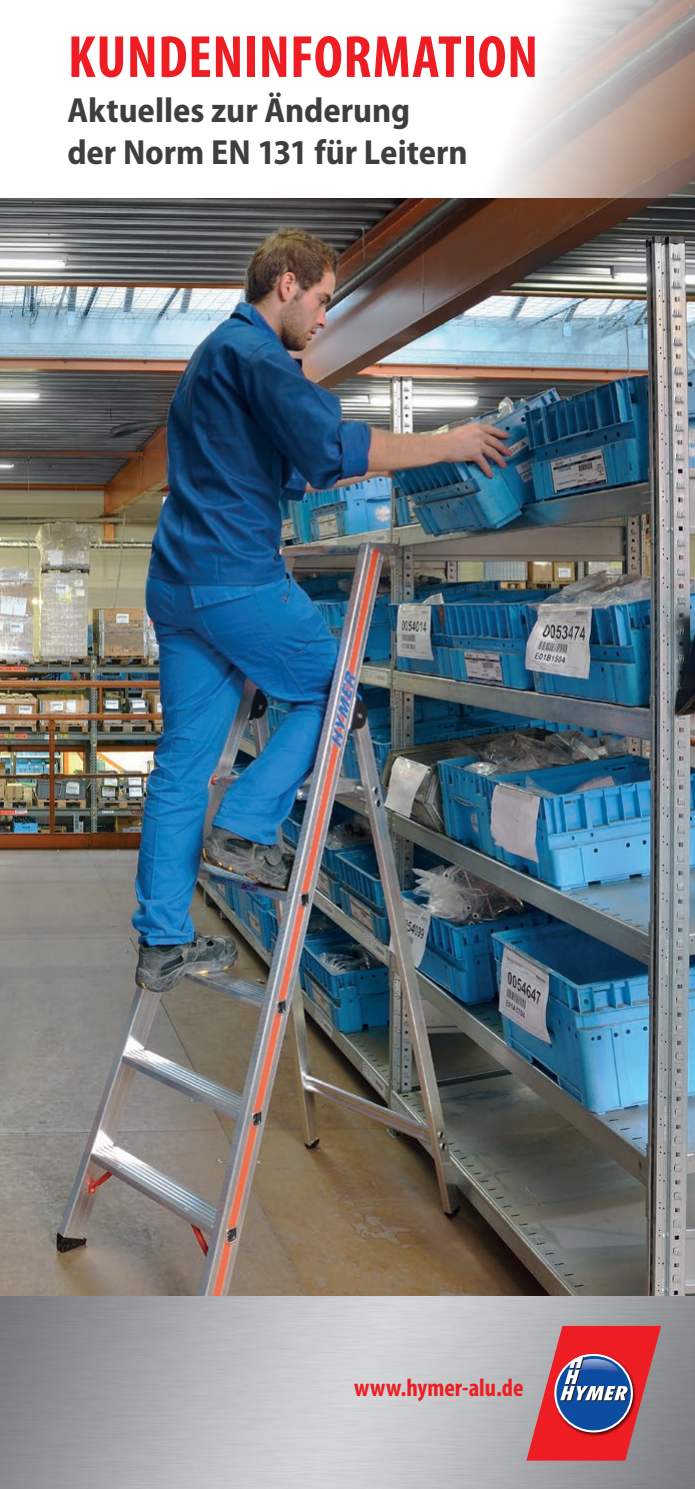
<style>
.page{position:relative;width:695px;height:1489px;background:#fff}
.page>*{position:absolute;margin:0;border:0;box-sizing:border-box;transform-origin:0 0}
.t1{font:700 condensed 60px "Myriad Pro";letter-spacing:.01em;color:#ee1d23}
.t2{font:700 semi-condensed 35px/42px "Myriad Pro";color:#3e3e3f}
.t3{font:700 condensed 25px "Myriad Pro";color:#ee1d23}
</style>
<div class="page">
<img style="left:0;top:198px;width:694px;height:1290px">
<img style="left:492px;top:0;width:202px;height:198px">
<svg style="left:526px;top:1325px;width:135px;height:135px;background:#ac596c"></svg>
<h1 class="t1" style="left:68px;top:19px;width:471px">KUNDENINFORMATION</h1>
<p class="t2" style="left:67px;top:90px;width:401px">Aktuelles zur Änderung der Norm EN 131 für Leitern</p>
<p class="t3" style="left:354px;top:1371px;width:171px">www.hymer-alu.de</p>
</div>
